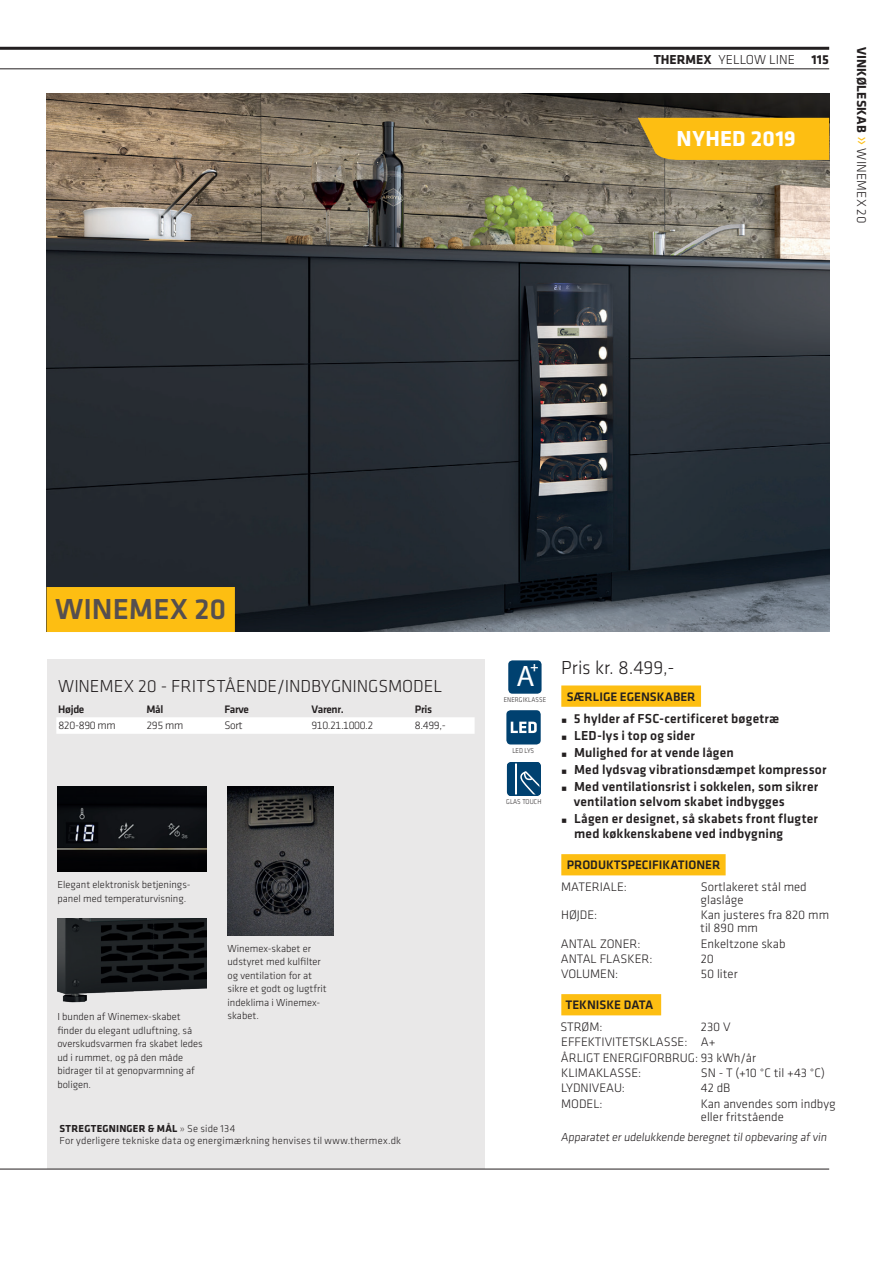
<style>
.page{position:relative;width:893px;height:1263px;background:#fff}
.page>*{position:absolute;margin:0;border:0;box-sizing:border-box;transform-origin:0 0}
.t1{font:500 30px "Klavika";color:#554f4f}
.t2{font:29.7px "Myriad Pro";color:#fff}
.t3{font:700 22.5px "Klavika";letter-spacing:.025em;color:#fff}
.t4{font:300 19.5px "Klavika";color:#231f20}
.t5{font:300 18px "Klavika";letter-spacing:-.005em;color:#231f20}
.t6{font:17.85px "Klavika";color:#fff}
.t7{font:500 13.5px/17.1px "Klavika";letter-spacing:.01em;color:#231f20}
.t8{font:700 13.5px "Klavika";letter-spacing:.01em;color:#231f20}
.t9{font:300 12.75px/15.3px "Klavika";color:#231f20}
.t10{font:500 12.75px "Klavika";color:#231f20}
.t11{font:300 12px "Klavika";color:#231f20}
.t12{font:300 11.25px "Klavika";letter-spacing:-.03em;color:#231f20}
.t13{font:500 11.25px "Klavika";letter-spacing:-.03em;color:#231f20}
.t14{font:300 10.5px/13.5px "Klavika";color:#231f20}
.t15{font:300 10.5px/12px "Klavika";letter-spacing:.02em;color:#231f20}
.t16{font:300 7.35px "Klavika";letter-spacing:-.025em;color:#231f20;scale:.9 1}
.t17{font:300 7.2px "Klavika";letter-spacing:.015em;color:#231f20;scale:.9 1}
.s1{font-weight:300}
.s2{font-weight:300;font-size:19.65px;color:#fdbe12}
.s3{font-weight:700}
.s4{color:#554f4f}
</style>
<div class="page">
<hr style="left:0;top:47px;width:829px;height:3px;background:#231f20">
<hr style="left:0;top:68px;width:829px;height:1px;background:#231f20">
<img style="left:47px;top:94px;width:782px;height:537px">
<svg style="left:507px;top:762px;width:34px;height:34px"></svg>
<div style="left:506px;top:710px;width:35px;height:34px;background:#004170;border-radius:4px"></div>
<svg style="left:511px;top:722px;width:26px;height:11px"></svg>
<div style="left:47px;top:659px;width:438px;height:509px;background:#e9e8e8"></div>
<div style="left:56px;top:717px;width:419px;height:17px;background:#fff"></div>
<div style="left:47px;top:587px;width:188px;height:45px;background:#fdbe12"></div>
<div style="left:561px;top:685px;width:140px;height:22px;background:#fdbe12"></div>
<div style="left:561px;top:854px;width:165px;height:21px;background:#fdbe12"></div>
<div style="left:561px;top:994px;width:100px;height:21px;background:#fdbe12"></div>
<div style="left:638px;top:118px;width:191px;height:42px;background:#fdbe12"></div>
<hr style="left:0;top:1169px;width:829px;height:1px;background:#231f20">
<div style="left:508px;top:660px;width:34px;height:34px;background:#004170;border-radius:4px"></div>
<img style="left:57px;top:787px;width:149px;height:85px">
<img style="left:227px;top:787px;width:107px;height:148px">
<img style="left:57px;top:919px;width:149px;height:84px">
<p class="t8" style="left:654px;top:49px;width:177px">THERMEX <span class="s1">YELLOW LINE</span> 115</p>
<h3 class="t3" style="left:676px;top:122px;width:121px">NYHED 2019</h3>
<p class="t8" style="left:871px;top:47px;width:178px;rotate:90deg">VINKØLESKAB <span class="s2">»</span> <span class="s1">WINEMEX 20</span></p>
<h1 class="t1" style="left:55px;top:589px;width:173px">WINEMEX 20</h1>
<h3 class="t5" style="left:58px;top:675px;width:386px">WINEMEX 20 - FRITSTÅENDE/INDBYGNINGSMODEL</h3>
<p class="t13" style="left:58px;top:701px;width:28px">Højde</p>
<p class="t13" style="left:146px;top:701px;width:18px">Mål</p>
<p class="t13" style="left:224px;top:701px;width:26px">Farve</p>
<p class="t13" style="left:311px;top:701px;width:34px">Varenr.</p>
<p class="t13" style="left:415px;top:701px;width:19px">Pris</p>
<p class="t12" style="left:58px;top:719px;width:59px">820-890 mm</p>
<p class="t12" style="left:146px;top:719px;width:38px">295 mm</p>
<p class="t12" style="left:224px;top:719px;width:20px">Sort</p>
<p class="t12" style="left:311px;top:719px;width:63px">910.21.1000.2</p>
<p class="t12" style="left:415px;top:719px;width:33px">8.499,-</p>
<p class="t14" style="left:57px;top:878px;width:135px">Elegant elektronisk betjenings&shy;panel med temperaturvisning.</p>
<p class="t14" style="left:227px;top:941px;width:101px">Winemex-skabet er udstyret med kulfilter og ventilation for at sikre et godt og lugtfrit indeklima i Winemex-</p>
<p class="t14" style="left:57px;top:1010px;width:125px">I bunden af Winemex-skabet</p>
<p class="t14" style="left:227px;top:1009px;width:33px">skabet.</p>
<p class="t14" style="left:57px;top:1023px;width:147px">finder du elegant udluftning, så overskudsvarmen fra skabet ledes ud i rummet, og på den måde bidrager til at genopvarmning af boligen.</p>
<p class="t15" style="left:60px;top:1122px;width:343px"><span class="s3">STREGTEGNINGER &amp; MÅL</span> <span class="s4">»</span> Se side 134<br>For yderligere tekniske data og energimærkning henvises til www.thermex.dk</p>
<h3 class="t6" style="left:530px;top:655px;width:11px">+</h3>
<h2 class="t2" style="left:516px;top:658px;width:20px">A</h2>
<p class="t17" style="left:504px;top:695px;width:49px">ENERGIKLASSE</p>
<p class="t16" style="left:512px;top:746px;width:26px">LED LYS</p>
<p class="t17" style="left:506px;top:797px;width:41px">GLAS TOUCH</p>
<h3 class="t4" style="left:561px;top:655px;width:115px">Pris kr. 8.499,-</h3>
<p class="t10" style="left:567px;top:688px;width:130px">SÆRLIGE EGENSKABER</p>
<p class="t7" style="left:574px;top:709px;width:254px">5 hylder af FSC-certificeret bøgetræ LED-lys i top og sider<br>Mulighed for at vende lågen<br>Med lydsvag vibrationsdæmpet kompressor Med ventilationsrist i sokkelen, som sikrer</p>
<p class="t7" style="left:574px;top:793px;width:246px">ventilation selvom skabet indbygges<br>Lågen er designet, så skabets front flugter</p>
<p class="t7" style="left:574px;top:825px;width:210px">med køkkenskabene ved indbygning</p>
<p class="t10" style="left:567px;top:856px;width:155px">PRODUKTSPECIFIKATIONER</p>
<p class="t9" style="left:561px;top:878px;width:67px">MATERIALE:</p>
<p class="t9" style="left:701px;top:879px;width:108px;line-height:13.2px">Sortlakeret stål med glaslåge</p>
<p class="t9" style="left:561px;top:907px;width:38px">HØJDE:</p>
<p class="t9" style="left:700px;top:908px;width:130px;line-height:13.2px">Kan justeres fra 820 mm til 890 mm</p>
<p class="t9" style="left:561px;top:935px;width:81px">ANTAL ZONER:</p>
<p class="t9" style="left:701px;top:935px;width:86px">Enkeltzone skab</p>
<p class="t9" style="left:561px;top:951px;width:93px">ANTAL FLASKER:</p>
<p class="t9" style="left:701px;top:951px;width:15px">20</p>
<p class="t9" style="left:561px;top:966px;width:59px">VOLUMEN:</p>
<p class="t9" style="left:701px;top:966px;width:38px">50 liter</p>
<p class="t10" style="left:565px;top:996px;width:89px">TEKNISKE DATA</p>
<p class="t9" style="left:560px;top:1019px;width:44px">STRØM:</p>
<p class="t9" style="left:561px;top:1019px;width:197px;text-indent:140px">230 V<br>EFFEKTIVITETSKLASSE: A+<br>ÅRLIGT ENERGIFORBRUG: 93 kWh/år<br>KLIMAKLASSE:</p>
<p class="t9" style="left:701px;top:1065px;width:126px">SN - T (+10 °C til +43 °C)</p>
<p class="t9" style="left:561px;top:1080px;width:65px">LYDNIVEAU:</p>
<p class="t9" style="left:701px;top:1080px;width:31px">42 dB</p>
<p class="t9" style="left:561px;top:1095px;width:43px">MODEL:</p>
<p class="t9" style="left:701px;top:1096px;width:136px;line-height:13.5px">Kan anvendes som indbyg eller fritstående</p>
<p class="t11" style="left:561px;top:1130px;width:269px">Apparatet er udelukkende beregnet tilopbevaring af vin</p>
</div>
